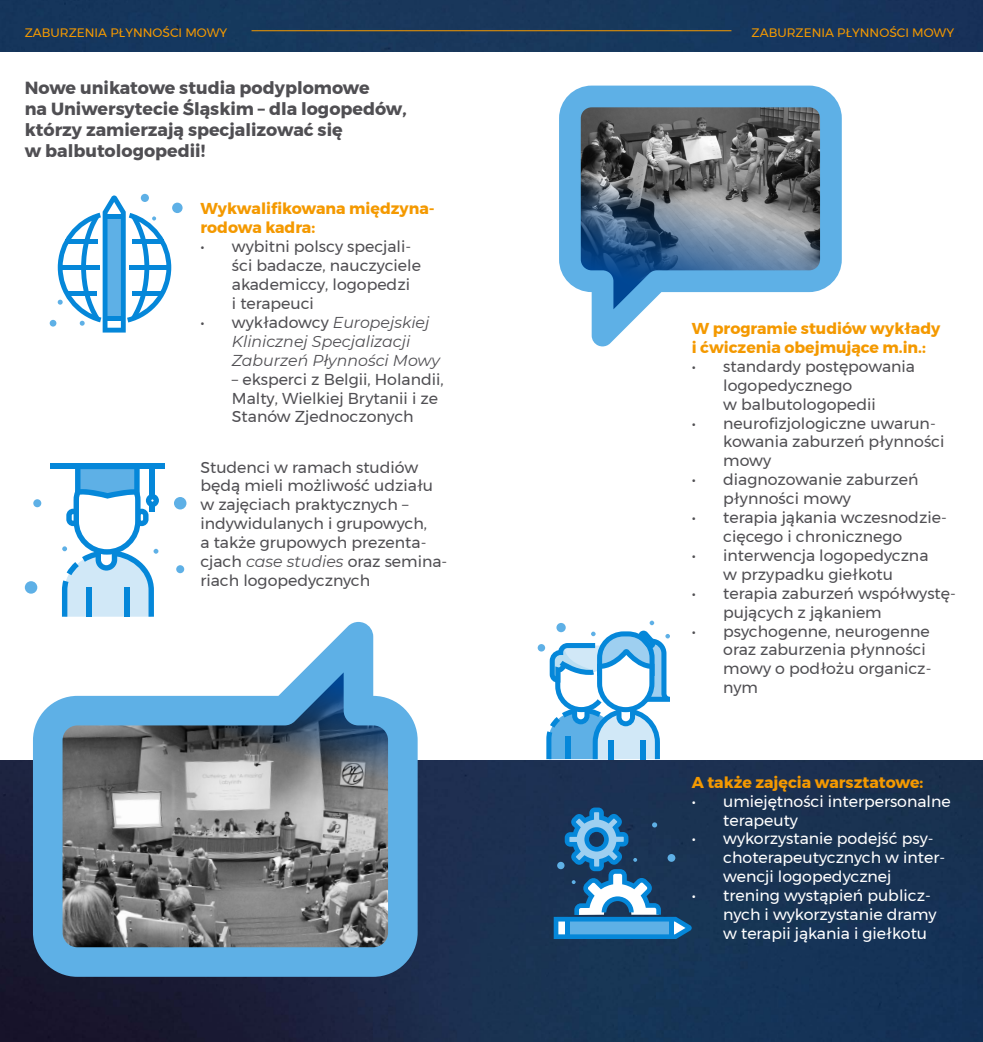
<style>
.page{position:relative;width:983px;height:1042px;background:#fff}
.page>*{position:absolute;margin:0;border:0;box-sizing:border-box;transform-origin:0 0}
.t1{font:700 17.5px/21px "Montserrat";color:#504f53}
.t2{font:15.75px/18.9px "Montserrat";color:#504f53}
.t3{font:15.75px/18.9px "Montserrat";color:#fff}
.t4{font:700 15.75px/18.9px "Montserrat";color:#f49900}
.t5{font:italic 15.75px/18.9px "Montserrat";color:#504f53}
.t6{font:12.25px "Montserrat";color:#f49900}
.s1{font-style:normal}
.s2{font-style:italic}
</style>
<div class="page">
<img style="left:0;top:0;width:982px;height:1042px">
<div style="left:0;top:52px;width:982px;height:707px;background:#fff"></div>
<div style="left:33px;top:499px;width:8px;height:8px;background:#5eb0e6;border-radius:50%"></div>
<div style="left:176px;top:565px;width:8px;height:8px;background:#5eb0e6;border-radius:50%"></div>
<div style="left:25px;top:581px;width:12px;height:13px;background:#5eb0e6;border-radius:50%"></div>
<div style="left:174px;top:497px;width:12px;height:12px;background:#5eb0e6;border-radius:50%"></div>
<div style="left:51px;top:464px;width:114px;height:5px;background:#0587d9"></div>
<svg style="left:62px;top:469px;width:97px;height:148px"></svg>
<div style="left:537px;top:644px;width:8px;height:7px;background:#5eb0e6;border-radius:50%"></div>
<svg style="left:546px;top:620px;width:123px;height:139px"></svg>
<div style="left:50px;top:320px;width:6px;height:7px;background:#5eb0e6;border-radius:50%"></div>
<div style="left:172px;top:203px;width:10px;height:10px;background:#5eb0e6;border-radius:50%"></div>
<svg style="left:58px;top:195px;width:113px;height:137px"></svg>
<div style="left:129px;top:265px;width:40px;height:5px;background:#0587d9"></div>
<div style="left:132px;top:239px;width:32px;height:5px;background:#0587d9"></div>
<div style="left:60px;top:265px;width:40px;height:5px;background:#0587d9"></div>
<div style="left:65px;top:239px;width:32px;height:5px;background:#0587d9"></div>
<div style="left:132px;top:291px;width:29px;height:5px;background:#0587d9"></div>
<div style="left:68px;top:291px;width:29px;height:5px;background:#0587d9"></div>
<svg style="left:33px;top:622px;width:384px;height:355px"></svg>
<svg style="left:559px;top:86px;width:282px;height:260px"></svg>
<svg style="left:553px;top:807px;width:138px;height:132px;background:#356893"></svg>
<hr style="left:251px;top:30px;width:480px;height:1px;background:#f49900">
<p class="t6" style="left:25px;top:23px;width:204px">ZABURZENIA PŁYNNOŚCI MOWY</p>
<p class="t6" style="left:751px;top:23px;width:204px">ZABURZENIA PŁYNNOŚCI MOWY</p>
<p class="t1" style="left:25px;top:77px;width:383px">Nowe unikatowe studia podyplomowe<br>na Uniwersytecie Śląskim – dla logopedów, którzy zamierzają specjalizować się<br>w balbutologopedii!</p>
<p class="t4" style="left:200px;top:199px;width:236px">Wykwalifikowana międzyna&shy;rodowa kadra:</p>
<p class="t2" style="left:232px;top:237px;width:190px;text-indent:-32px">• wybitni polscy specjali&shy;ści badacze, nauczyciele akademiccy, logopedzi<br>i terapeuci</p>
<p class="t5" style="left:232px;top:312px;width:209px;text-indent:-32px"><span class="s1">• wykładowcy</span> Europejskiej<br>Klinicznej Specjalizacji<br>Zaburzeń Płynności Mowy</p>
<p class="t2" style="left:232px;top:369px;width:213px">– eksperci z Belgii, Holandii,<br>Malty, Wielkiej Brytanii i ze<br>Stanów Zjednoczonych</p>
<p class="t2" style="left:200px;top:457px;width:248px">Studenci w ramach studiów będą mieli możliwość udziału w zajęciach praktycznych – indywidulanych i grupowych,<br>a także grupowych prezenta&shy;cjach <span class="s2">case studies</span> oraz semina&shy;riach logopedycznych</p>
<p class="t4" style="left:691px;top:319px;width:250px">W programie studiów wykłady i ćwiczenia obejmujące m.in.:</p>
<p class="t2" style="left:723px;top:357px;width:193px;text-indent:-32px">• standardy postępowania logopedycznego<br>w balbutologopedii</p>
<p class="t2" style="left:723px;top:413px;width:223px;text-indent:-32px">• neurofizjologiczne uwarun&shy;kowania zaburzeń płynności mowy</p>
<p class="t2" style="left:723px;top:470px;width:196px;text-indent:-32px">• diagnozowanie zaburzeń płynności mowy</p>
<p class="t2" style="left:723px;top:508px;width:225px;text-indent:-32px">• terapia jąkania wczesnodzie&shy;cięcego i chronicznego</p>
<p class="t2" style="left:691px;top:546px;width:238px;text-align:center">• interwencja logopedyczna w przypadku giełkotu</p>
<p class="t2" style="left:723px;top:583px;width:234px;text-indent:-32px">• terapia zaburzeń współwystę&shy;pujących z jąkaniem</p>
<p class="t2" style="left:723px;top:621px;width:210px;text-indent:-32px">• psychogenne, neurogenne oraz zaburzenia płynności mowy o podłożu organicz&shy;nym</p>
<p class="t4" style="left:691px;top:773px;width:233px">A także zajęcia warsztatowe:</p>
<p class="t3" style="left:723px;top:791px;width:229px;text-indent:-32px">• umiejętności interpersonalne terapeuty</p>
<p class="t3" style="left:723px;top:829px;width:223px;text-indent:-32px">• wykorzystanie podejść psy&shy;choterapeutycznych w inter&shy;wencji logopedycznej</p>
<p class="t3" style="left:723px;top:886px;width:215px;text-indent:-32px">• trening wystąpień publicz&shy;nych i wykorzystanie dramy w terapii jąkania i giełkotu</p>
</div>
